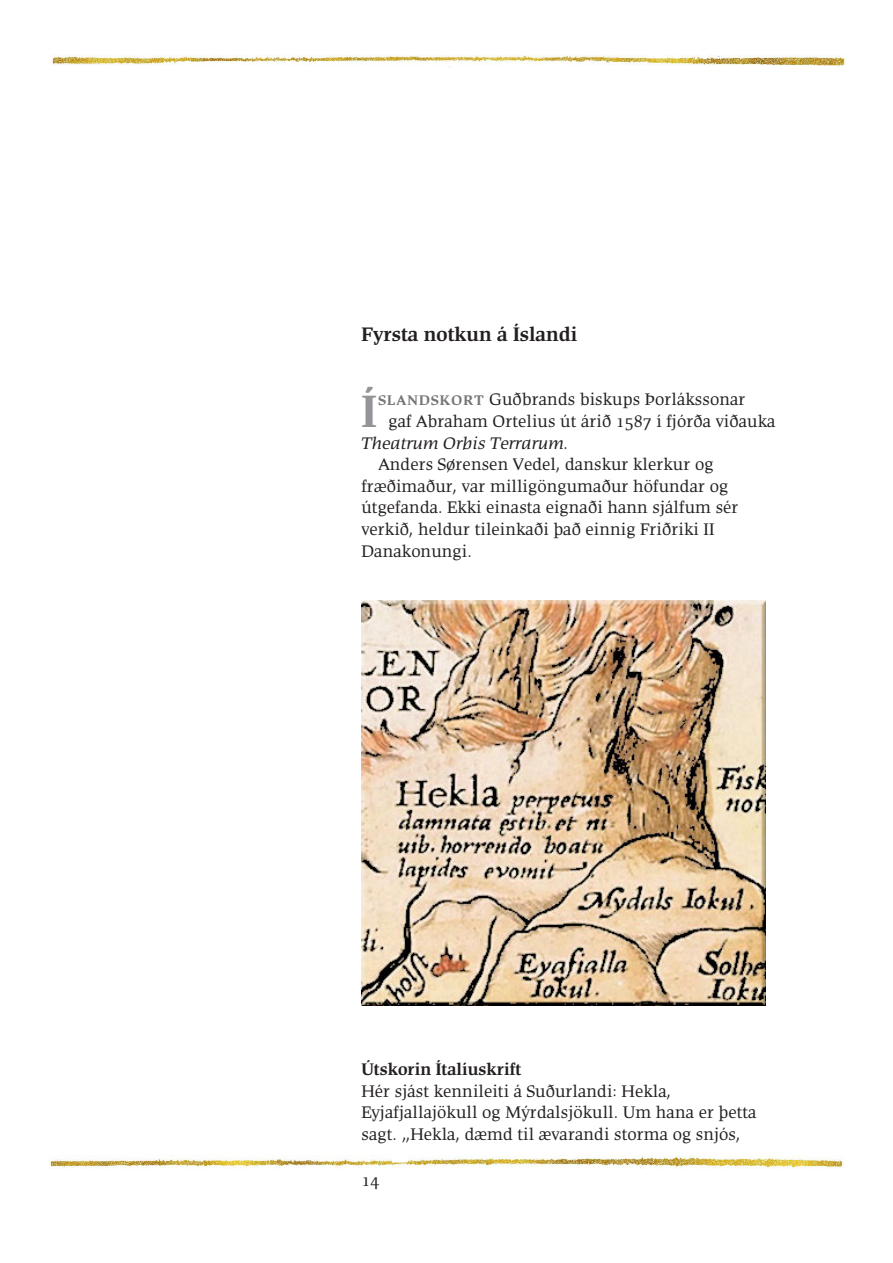
<style>
.page{position:relative;width:893px;height:1263px;background:#fff}
.page>*{position:absolute;margin:0;border:0;box-sizing:border-box;transform-origin:0 0}
.t1{font:700 48.75px "Briem Anvil";color:#939598}
.t2{font:700 21px "Briem Anvil";color:#231f20}
.t3{font:18px/21.6px "Briem Anvil";color:#231f20}
.t4{font:700 18px "Briem Anvil";color:#231f20}
.s1{font-weight:700;font-size:15px;color:#757679}
.s2{font-style:italic}
</style>
<div class="page">
<img style="left:50px;top:1156px;width:793px;height:13px">
<img style="left:52px;top:55px;width:793px;height:12px">
<img style="left:361px;top:601px;width:405px;height:404px">
<p class="t2" style="left:361px;top:322px;width:217px">Fyrsta notkun á Íslandi</p>
<p class="t1" style="left:361px;top:385px;width:17px">Í</p>
<p class="t3" style="left:378px;top:389px;width:369px"><span class="s1">SLANDSKORT</span> Guðbrands biskups Þorlákssonar</p>
<p class="t3" style="left:361px;top:410px;width:416px;text-indent:27px">gaf Abraham Ortelius út árið 1587 í fjórða viðauka<br><span class="s2">Theatrum Orbis Terrarum.</span></p>
<p class="t3" style="left:361px;top:454px;width:379px;text-indent:17px">Anders Sørensen Vedel, danskur klerkur og fræðimaður, var milligöngumaður höfundar og útgefanda. Ekki einasta eignaði hann sjálfum sér verkið, heldur tileinkaði það einnig Friðriki II Danakonungi.</p>
<p class="t4" style="left:361px;top:1059px;width:161px">Útskorin Ítalíuskrift</p>
<p class="t3" style="left:361px;top:1080px;width:397px">Hér sjást kennileiti á Suðurlandi: Hekla,<br>Eyjafjallajökull og Mýrdalsjökull. Um hana er þetta sagt. „Hekla, dæmd til ævarandi storma og snjós,</p>
<p class="t3" style="left:361px;top:1170px;width:19px">14</p>
</div>
